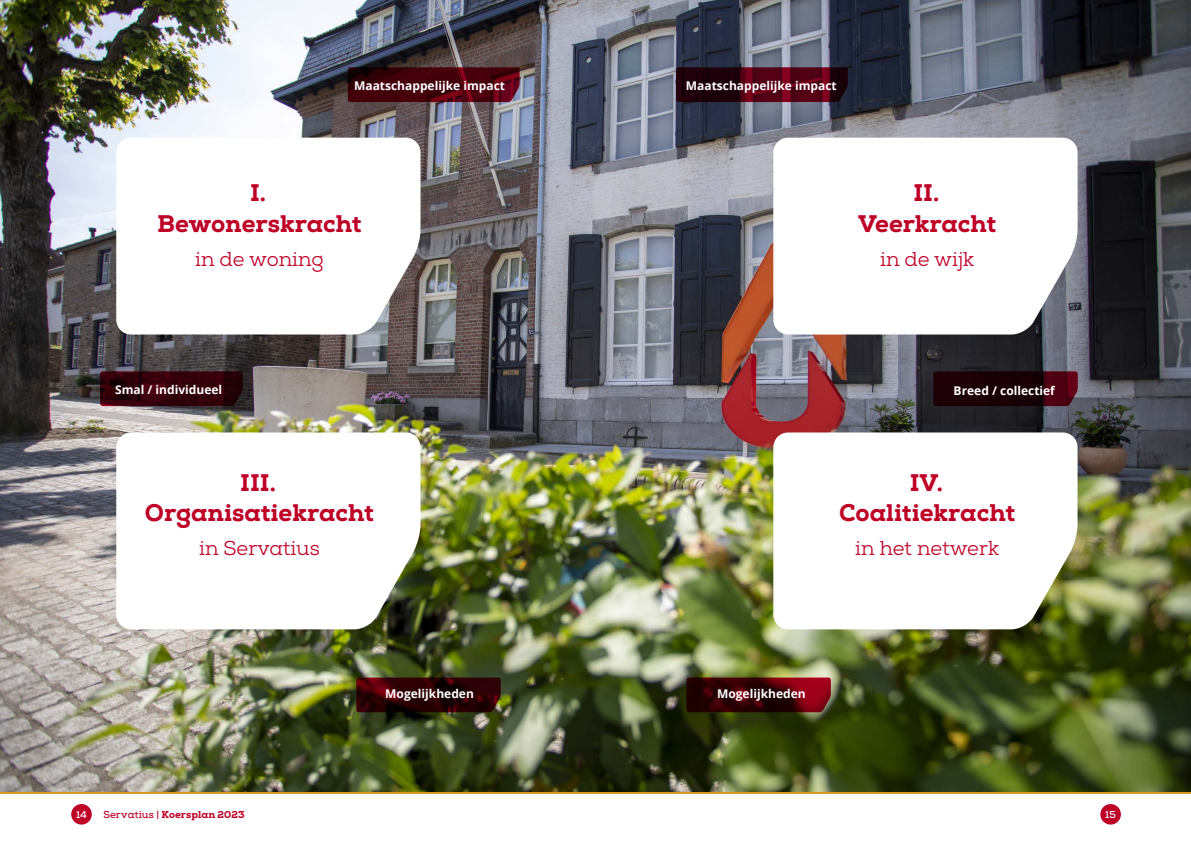
<style>
.page{position:relative;width:1191px;height:842px;background:#fff}
.page>*{position:absolute;margin:0;border:0;box-sizing:border-box;transform-origin:0 0}
.t1{font:800 24px "Nexa Slab";color:#be0027}
.t2{font:20px "Nexa Slab";color:#be0027}
.t3{font:700 12px "Open Sans";color:#fff}
.t4{font:800 10px "Nexa Slab";letter-spacing:.005em;color:#be0027}
.t5{font:700 10px "Nexa Slab";color:#fff}
.s1{font-weight:700}
</style>
<div class="page">
<img style="left:0;top:0;width:1191px;height:792px">
<svg style="left:116px;top:138px;width:304px;height:196px"></svg>
<svg style="left:348px;top:67px;width:171px;height:35px;background:#47020e"></svg>
<svg style="left:676px;top:67px;width:172px;height:35px;background:#3e0111"></svg>
<svg style="left:933px;top:371px;width:144px;height:35px;background:#26010a"></svg>
<svg style="left:686px;top:677px;width:145px;height:35px;background:#49040b"></svg>
<svg style="left:356px;top:677px;width:145px;height:35px;background:#2f0306"></svg>
<svg style="left:100px;top:371px;width:143px;height:35px;background:#32010b"></svg>
<svg style="left:773px;top:138px;width:304px;height:196px"></svg>
<svg style="left:116px;top:432px;width:304px;height:197px"></svg>
<svg style="left:773px;top:432px;width:304px;height:197px"></svg>
<hr style="left:0;top:792px;width:1191px;height:2px;background:#da9a23">
<div style="left:1100px;top:804px;width:20px;height:20px;background:#be0027;border-radius:50%"></div>
<div style="left:71px;top:804px;width:21px;height:20px;background:#be0027;border-radius:50%"></div>
<p class="t3" style="left:354px;top:77px;width:152px">Maatschappelijke impact</p>
<p class="t3" style="left:686px;top:77px;width:152px">Maatschappelijke impact</p>
<h1 class="t1" style="left:250px;top:178px;width:17px">I.</h1>
<h1 class="t1" style="left:913px;top:178px;width:27px">II.</h1>
<h1 class="t1" style="left:157px;top:209px;width:206px">Bewonerskracht</h1>
<h2 class="t2" style="left:195px;top:247px;width:130px">in de woning</h2>
<h1 class="t1" style="left:858px;top:209px;width:140px">Veerkracht</h1>
<h2 class="t2" style="left:880px;top:247px;width:96px">in de wijk</h2>
<p class="t3" style="left:115px;top:381px;width:109px">Smal / individueel</p>
<p class="t3" style="left:953px;top:382px;width:103px">Breed / collectief</p>
<h1 class="t1" style="left:240px;top:468px;width:37px">III.</h1>
<h1 class="t1" style="left:145px;top:498px;width:231px">Organisatiekracht</h1>
<h2 class="t2" style="left:199px;top:537px;width:122px">in Servatius</h2>
<p class="t3" style="left:385px;top:685px;width:90px">Mogelijkheden</p>
<h1 class="t1" style="left:909px;top:468px;width:35px">IV.</h1>
<h1 class="t1" style="left:839px;top:498px;width:177px">Coalitiekracht</h1>
<h2 class="t2" style="left:855px;top:537px;width:145px">in het netwerk</h2>
<p class="t3" style="left:717px;top:685px;width:90px">Mogelijkheden</p>
<p class="t5" style="left:76px;top:808px;width:12px">14</p>
<p class="t4" style="left:103px;top:808px;width:143px"><span class="s1">Servatius |</span> Koersplan 2023</p>
<p class="t5" style="left:1105px;top:808px;width:12px">15</p>
</div>
